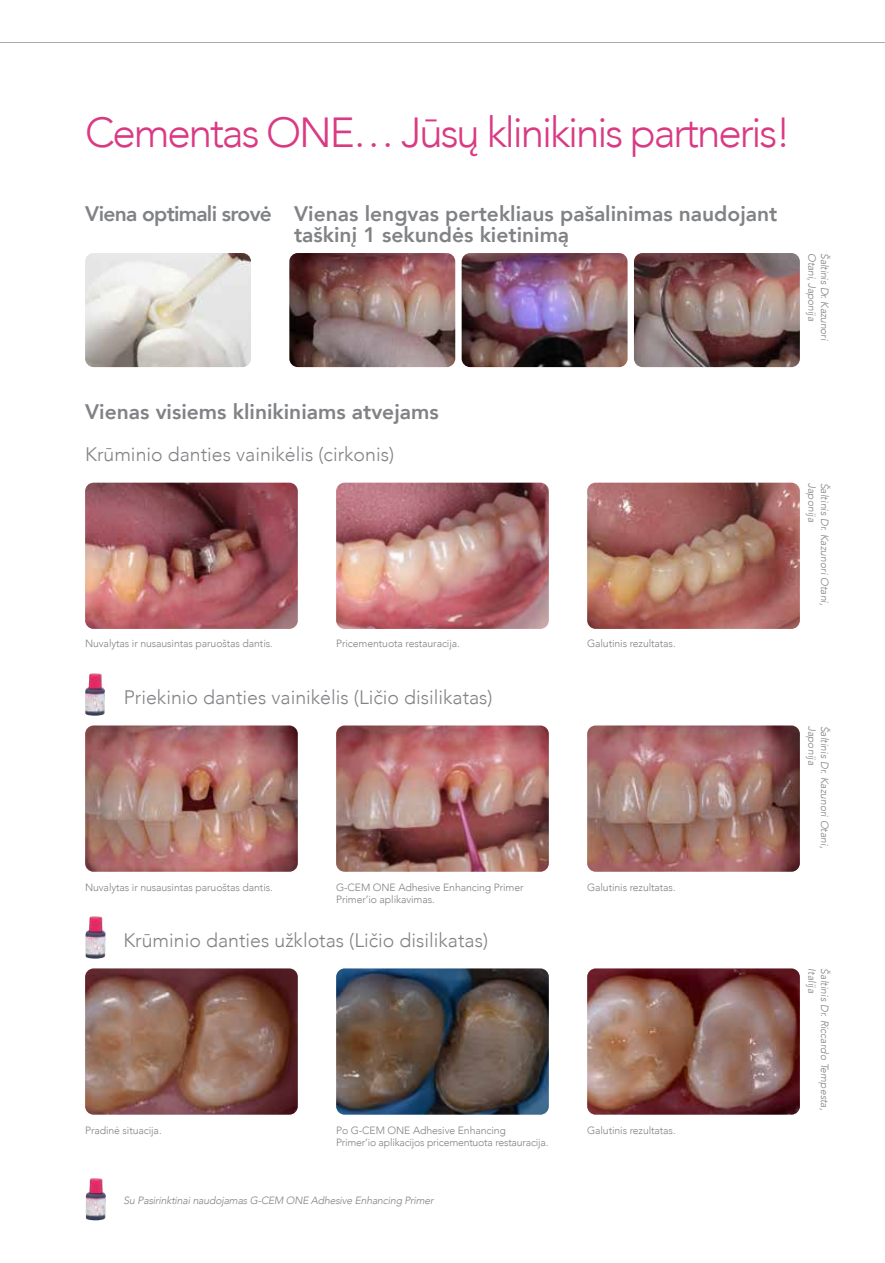
<style>
.page{position:relative;width:885px;height:1263px;background:#fff}
.page>*{position:absolute;margin:0;border:0;box-sizing:border-box;transform-origin:0 0}
.t1{font:300 42px "Avenir";letter-spacing:-.05em;color:#da3a83}
.t2{font:800 21px/21px "Avenir";color:#808285;text-align:center}
.t3{font:300 19.5px "Avenir";color:#808285}
.t4{font:300 10.5px/12.6px "Avenir";letter-spacing:-.01em;color:#808285}
.t5{font:italic 300 10.5px "Avenir";letter-spacing:-.02em;color:#808285}
.t6{font:italic 300 10.5px "Avenir";color:#808285}
</style>
<div class="page">
<img style="left:634px;top:253px;width:165px;height:114px">
<img style="left:461px;top:253px;width:166px;height:114px">
<img style="left:289px;top:253px;width:166px;height:114px">
<img style="left:85px;top:253px;width:166px;height:114px">
<img style="left:587px;top:483px;width:212px;height:146px">
<img style="left:336px;top:483px;width:213px;height:146px">
<img style="left:85px;top:483px;width:213px;height:146px">
<img style="left:587px;top:725px;width:212px;height:147px">
<img style="left:336px;top:725px;width:213px;height:147px">
<img style="left:85px;top:725px;width:213px;height:147px">
<img style="left:587px;top:968px;width:212px;height:147px">
<img style="left:336px;top:968px;width:213px;height:147px">
<img style="left:85px;top:968px;width:213px;height:147px">
<img style="left:85px;top:673px;width:20px;height:43px">
<img style="left:85px;top:916px;width:21px;height:42px">
<img style="left:86px;top:1178px;width:20px;height:42px">
<svg style="left:0;top:42px;width:884px;height:1px"></svg>
<h1 class="t1" style="left:85px;top:108px;width:707px">Cementas ONE… Jūsų klinikinis partneris!</h1>
<h2 class="t2" style="left:85px;top:203px;width:693px">Viena optimali srovė Vienas lengvas pertekliaus pašalinimas naudojant taškinį 1 sekundės kietinimą</h2>
<p class="t5" style="left:818px;top:253px;width:70px;rotate:90deg">Otani, Japonija</p>
<p class="t5" style="left:830px;top:253px;width:89px;rotate:90deg">Šaltinis Dr. Kazunori</p>
<h2 class="t2" style="left:85px;top:401px;width:355px">Vienas visiems klinikiniams atvejams</h2>
<h3 class="t3" style="left:85px;top:443px;width:310px">Krūminio danties vainikėlis (cirkonis)</h3>
<p class="t4" style="left:85px;top:637px;width:189px">Nuvalytas ir nusausintas paruoštas dantis.</p>
<p class="t4" style="left:336px;top:637px;width:125px">Pricementuota restauracija.</p>
<p class="t4" style="left:587px;top:637px;width:90px">Galutinis rezultatas.</p>
<h3 class="t3" style="left:124px;top:686px;width:370px">Priekinio danties vainikėlis (Ličio disilikatas)</h3>
<p class="t4" style="left:85px;top:881px;width:189px">Nuvalytas ir nusausintas paruoštas dantis.</p>
<p class="t4" style="left:336px;top:881px;width:189px">G-CEM ONE Adhesive Enhancing Primer<br>Primer’io aplikavimas.</p>
<p class="t4" style="left:587px;top:881px;width:90px">Galutinis rezultatas.</p>
<h3 class="t3" style="left:123px;top:928px;width:366px">Krūminio danties užklotas (Ličio disilikatas)</h3>
<p class="t4" style="left:85px;top:1124px;width:78px">Pradinė situacija.</p>
<p class="t4" style="left:336px;top:1124px;width:214px">Po G-CEM ONE Adhesive Enhancing<br>Primer’io aplikacijos pricementuota restauracija.</p>
<p class="t4" style="left:587px;top:1124px;width:90px">Galutinis rezultatas.</p>
<p class="t5" style="left:123px;top:1194px;width:312px">Su Pasirinktinai naudojamas G-CEM ONE Adhesive Enhancing Primer</p>
<p class="t5" style="left:818px;top:483px;width:41px;rotate:90deg">Japonija</p>
<p class="t6" style="left:830px;top:483px;width:124px;rotate:90deg">Šaltinis Dr. Kazunori Otani,</p>
<p class="t5" style="left:818px;top:725px;width:41px;rotate:90deg">Japonija</p>
<p class="t6" style="left:830px;top:725px;width:124px;rotate:90deg">Šaltinis Dr. Kazunori Otani,</p>
<p class="t5" style="left:818px;top:968px;width:26px;rotate:90deg">Italija</p>
<p class="t6" style="left:830px;top:968px;width:144px;rotate:90deg">Šaltinis Dr. Riccardo Tempesta,</p>
</div>
